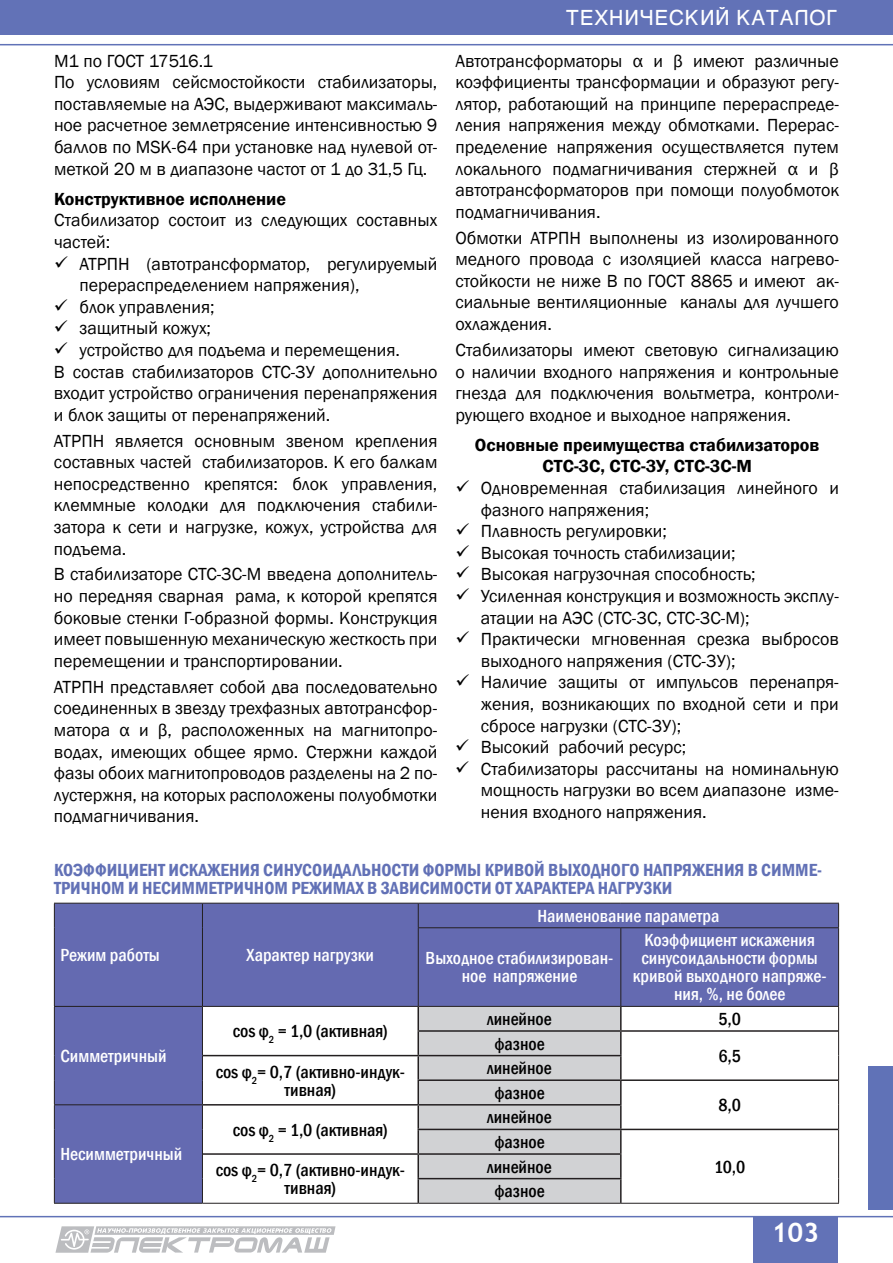
<style>
.page{position:relative;width:893px;height:1263px;background:#fff}
.page>*{position:absolute;margin:0;border:0;box-sizing:border-box;transform-origin:0 0}
.t1{font:700 27px "Trebuchet MS";color:#fff}
.t2{font:500 21px "Vanta";color:#fff}
.t3{font:18px/21.6px "Franklin Gothic";color:#000;text-align:justify}
.t4{font:500 condensed 18px/18px "Franklin Gothic";color:#fff;text-align:center}
.t5{font:500 condensed 18px/24.6px "Franklin Gothic";color:#000;text-align:center}
.t6{font:600 condensed 18px/18px "Franklin Gothic";color:#6271b6}
.t7{font:600 18px/21.6px "Franklin Gothic";color:#000;text-align:center}
</style>
<div class="page">
<div style="left:0;top:0;width:893px;height:34px;background:#6272b7"></div>
<div style="left:753px;top:1216px;width:85px;height:47px;background:#6272b7"></div>
<svg style="left:55px;top:1226px;width:280px;height:27px"></svg>
<hr style="left:0;top:1216px;width:893px;height:1px;background:#6072b7">
<hr style="left:0;top:44px;width:893px;height:1px;background:#6072b7">
<div style="left:869px;top:1066px;width:24px;height:143px;background:#6072b7"></div>
<svg style="left:55px;top:904px;width:783px;height:299px;fill:#646ab1"></svg>
<div style="left:419px;top:1007px;width:201px;height:196px;background:#d1d2d4"></div>
<hr style="left:620px;top:928px;width:1px;height:78px;background:#231f20">
<hr style="left:54px;top:1104px;width:149px;height:1px;background:#231f20">
<svg style="left:54px;top:1007px;width:1px;height:196px"></svg>
<svg style="left:202px;top:1007px;width:1px;height:196px"></svg>
<svg style="left:838px;top:1007px;width:1px;height:196px"></svg>
<hr style="left:54px;top:1203px;width:148px;height:1px;background:#231f20">
<hr style="left:202px;top:1203px;width:216px;height:1px;background:#231f20">
<hr style="left:418px;top:1203px;width:203px;height:1px;background:#231f20">
<hr style="left:621px;top:1203px;width:218px;height:1px;background:#231f20">
<hr style="left:417px;top:1007px;width:2px;height:23px;background:#231f20">
<hr style="left:620px;top:1007px;width:2px;height:23px;background:#231f20">
<hr style="left:417px;top:1030px;width:204px;height:2px;background:#231f20">
<hr style="left:417px;top:1032px;width:2px;height:23px;background:#231f20">
<hr style="left:621px;top:1030px;width:217px;height:2px;background:#231f20">
<hr style="left:620px;top:1032px;width:2px;height:23px;background:#231f20">
<hr style="left:203px;top:1055px;width:215px;height:1px;background:#231f20">
<hr style="left:418px;top:1055px;width:204px;height:1px;background:#231f20">
<hr style="left:417px;top:1056px;width:2px;height:23px;background:#231f20">
<hr style="left:620px;top:1056px;width:2px;height:23px;background:#231f20">
<hr style="left:417px;top:1079px;width:204px;height:2px;background:#231f20">
<hr style="left:417px;top:1081px;width:2px;height:23px;background:#231f20">
<hr style="left:621px;top:1079px;width:217px;height:2px;background:#231f20">
<hr style="left:620px;top:1081px;width:2px;height:23px;background:#231f20">
<hr style="left:203px;top:1104px;width:215px;height:1px;background:#231f20">
<hr style="left:418px;top:1104px;width:204px;height:1px;background:#231f20">
<hr style="left:417px;top:1105px;width:2px;height:24px;background:#231f20">
<hr style="left:620px;top:1105px;width:2px;height:24px;background:#231f20">
<hr style="left:417px;top:1129px;width:204px;height:1px;background:#231f20">
<hr style="left:417px;top:1130px;width:2px;height:23px;background:#231f20">
<hr style="left:621px;top:1129px;width:217px;height:1px;background:#231f20">
<hr style="left:620px;top:1130px;width:2px;height:23px;background:#231f20">
<hr style="left:203px;top:1153px;width:215px;height:2px;background:#231f20">
<hr style="left:418px;top:1153px;width:204px;height:2px;background:#231f20">
<hr style="left:417px;top:1155px;width:2px;height:23px;background:#231f20">
<hr style="left:620px;top:1155px;width:2px;height:23px;background:#231f20">
<hr style="left:417px;top:1178px;width:205px;height:1px;background:#231f20">
<hr style="left:417px;top:1179px;width:2px;height:24px;background:#231f20">
<hr style="left:620px;top:1179px;width:2px;height:24px;background:#231f20">
<hr style="left:838px;top:928px;width:1px;height:78px;background:#231f20">
<hr style="left:418px;top:1006px;width:203px;height:1px;background:#231f20">
<hr style="left:621px;top:1006px;width:218px;height:1px;background:#231f20">
<hr style="left:418px;top:903px;width:203px;height:1px;background:#231f20">
<hr style="left:621px;top:903px;width:218px;height:1px;background:#231f20">
<svg style="left:838px;top:903px;width:1px;height:24px"></svg>
<hr style="left:418px;top:927px;width:203px;height:1px;background:#231f20">
<hr style="left:621px;top:927px;width:218px;height:1px;background:#231f20">
<hr style="left:54px;top:903px;width:148px;height:1px;background:#231f20">
<svg style="left:54px;top:903px;width:1px;height:25px"></svg>
<hr style="left:54px;top:928px;width:1px;height:78px;background:#231f20">
<hr style="left:54px;top:1006px;width:148px;height:1px;background:#231f20">
<hr style="left:202px;top:903px;width:216px;height:1px;background:#231f20">
<svg style="left:202px;top:903px;width:1px;height:25px"></svg>
<svg style="left:418px;top:903px;width:1px;height:24px"></svg>
<hr style="left:202px;top:928px;width:1px;height:78px;background:#231f20">
<hr style="left:418px;top:928px;width:1px;height:78px;background:#231f20">
<hr style="left:202px;top:1006px;width:216px;height:1px;background:#231f20">
<p class="t3" style="left:54px;top:50px;width:385px;text-align:left">М1 по ГОСТ 17516.1<br>По условиям сейсмостойкости стабилизаторы, поставляемые на АЭС, выдерживают максималь&shy;ное расчетное землетрясение интенсивностью 9 баллов по MSK-64 при установке над нулевой от&shy;меткой 20 м в диапазоне частот от 1 до 31,5 Гц.</p>
<p class="t7" style="left:54px;top:188px;width:234px">Конструктивное исполнение</p>
<p class="t3" style="left:54px;top:210px;width:385px">Стабилизатор состоит из следующих составных частей:</p>
<p class="t3" style="left:80px;top:253px;width:359px">АТРПН (автотрансформатор, регулируемый</p>
<p class="t3" style="left:80px;top:275px;width:282px">перераспределением напряжения),</p>
<p class="t3" style="left:79px;top:296px;width:137px">блок управления;</p>
<p class="t3" style="left:79px;top:318px;width:133px">защитный кожух;</p>
<p class="t3" style="left:79px;top:339px;width:322px">устройство для подъема и перемещения.</p>
<p class="t3" style="left:54px;top:361px;width:385px">В состав стабилизаторов СТС-3У дополнительно</p>
<p class="t3" style="left:54px;top:383px;width:385px">входит устройство ограничения перенапряжения</p>
<p class="t3" style="left:54px;top:404px;width:278px">и блок защиты от перенапряжений.</p>
<p class="t3" style="left:54px;top:430px;width:385px">АТРПН является основным звеном крепления составных частей стабилизаторов. К его балкам непосредственно крепятся: блок управления, клеммные колодки для подключения стабили&shy;затора к сети и нагрузке, кожух, устройства для подъема.</p>
<p class="t3" style="left:54px;top:564px;width:385px">В стабилизаторе СТС-3С-М введена дополнитель&shy;но передняя сварная рама, к которой крепятся боковые стенки Г-образной формы. Конструкция имеет повышенную механическую жесткость при перемещении и транспортировании.</p>
<p class="t3" style="left:54px;top:676px;width:385px">АТРПН представляет собой два последовательно соединенных в звезду трехфазных автотрансфор&shy;матора α и β, расположенных на магнитопро&shy;водах, имеющих общее ярмо. Стержни каждой фазы обоих магнитопроводов разделены на 2 по&shy;лустержня, на которых расположены полуобмотки подмагничивания.</p>
<p class="t2" style="left:566px;top:6px;width:273px">Технический каталог</p>
<p class="t3" style="left:455px;top:50px;width:385px">Автотрансформаторы α и β имеют различные коэффициенты трансформации и образуют регу&shy;лятор, работающий на принципе перераспреде&shy;ления напряжения между обмотками. Перерас&shy;пределение напряжения осуществляется путем локального подмагничивания стержней α и β автотрансформаторов при помощи полуобмоток подмагничивания.</p>
<p class="t3" style="left:455px;top:227px;width:385px">Обмотки АТРПН выполнены из изолированного медного провода с изоляцией класса нагрево&shy;стойкости не ниже В по ГОСТ 8865 и имеют ак&shy;сиальные вентиляционные каналы для лучшего охлаждения.</p>
<p class="t3" style="left:455px;top:339px;width:385px">Стабилизаторы имеют световую сигнализацию о наличии входного напряжения и контрольные гнезда для подключения вольтметра, контроли&shy;рующего входное и выходное напряжения.</p>
<p class="t7" style="left:475px;top:434px;width:346px">Основные преимущества стабилизаторов<br>СТС-3С, СТС-3У, СТС-3С-М</p>
<p class="t3" style="left:481px;top:478px;width:360px;text-align:left">Одновременная стабилизация линейного и фазного напряжения;<br>Плавность регулировки;<br>Высокая точность стабилизации;<br>Высокая нагрузочная способность; Усиленная конструкция и возможность эксплу&shy;атации на АЭС (СТС-3С, СТС-3С-М); Практически мгновенная срезка выбросов выходного напряжения (СТС-3У);<br>Наличие защиты от импульсов перенапря&shy;жения, возникающих по входной сети и при сбросе нагрузки (СТС-3У);<br>Высокий рабочий ресурс;<br>Стабилизаторы рассчитаны на номинальную мощность нагрузки во всем диапазоне изме&shy;нения входного напряжения.</p>
<p class="t6" style="left:54px;top:861px;width:770px">КОЭФФИЦИЕНТ ИСКАЖЕНИЯ СИНУСОИДАЛЬНОСТИ ФОРМЫ КРИВОЙ ВЫХОДНОГО НАПРЯЖЕНИЯ В СИММЕ-<br>ТРИЧНОМ И НЕСИММЕТРИЧНОМ РЕЖИМАХ В ЗАВИСИМОСТИ ОТ ХАРАКТЕРА НАГРУЗКИ</p>
<p class="t4" style="left:60px;top:946px;width:101px">Режим работы</p>
<p class="t4" style="left:247px;top:946px;width:129px">Характер нагрузки</p>
<p class="t4" style="left:537px;top:907px;width:183px">Наименование параметра</p>
<p class="t4" style="left:426px;top:949px;width:189px">Выходное стабилизирован&shy;ное напряжение</p>
<p class="t4" style="left:633px;top:931px;width:195px">Коэффициент искажения синусоидальности формы кривой выходного напряже&shy;ния, %, не более</p>
<p class="t4" style="left:60px;top:1047px;width:108px">Симметричный</p>
<p class="t4" style="left:60px;top:1145px;width:123px">Несимметричный</p>
<p class="t5" style="left:487px;top:1006px;width:66px">линейное</p>
<p class="t5" style="left:718px;top:1006px;width:24px">5,0</p>
<p class="t5" style="left:494px;top:1031px;width:52px">фазное</p>
<p class="t5" style="left:718px;top:1043px;width:24px">6,5</p>
<p class="t5" style="left:233px;top:1019px;width:157px">cos φ<sub>2</sub> = 1,0 (активная)</p>
<p class="t5" style="left:216px;top:1062px;width:191px;line-height:18px">cos φ<sub>2</sub>= 0,7 (активно-индук&shy;тивная)</p>
<p class="t5" style="left:487px;top:1056px;width:66px">линейное фазное</p>
<p class="t5" style="left:718px;top:1093px;width:24px">8,0</p>
<p class="t5" style="left:487px;top:1105px;width:66px">линейное фазное</p>
<p class="t5" style="left:233px;top:1117px;width:157px">cos φ<sub>2</sub> = 1,0 (активная)</p>
<p class="t5" style="left:216px;top:1157px;width:191px">cos φ<sub>2</sub>= 0,7 (активно-индук-</p>
<p class="t5" style="left:714px;top:1154px;width:33px">10,0</p>
<p class="t5" style="left:285px;top:1175px;width:53px">тивная)</p>
<p class="t5" style="left:487px;top:1154px;width:66px">линейное фазное</p>
<h1 class="t1" style="left:772px;top:1216px;width:49px">103</h1>
</div>
